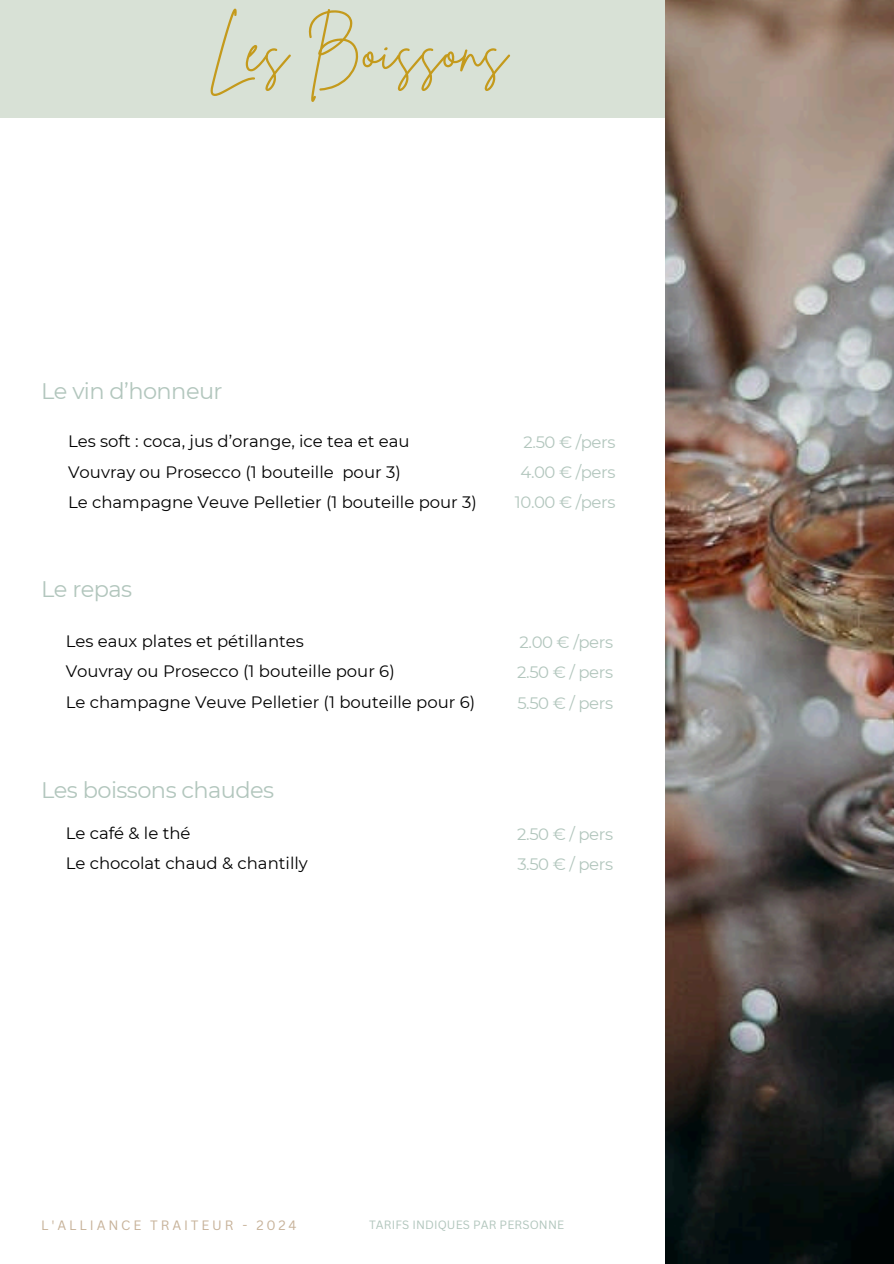
<style>
.page{position:relative;width:894px;height:1264px;background:#fff}
.page>*{position:absolute;margin:0;border:0;box-sizing:border-box;transform-origin:0 0}
.t1{font:58.5px "Brittany Signature";color:#c49a1c}
.t2{font:22.5px "Montserrat";letter-spacing:-.025em;color:#b2c6bd}
.t3{font:16.5px "Montserrat";color:#000}
.t4{font:16.5px "Montserrat";letter-spacing:-.025em;color:#b2c6bd}
.t5{font:13.2px "Canva Sans";letter-spacing:.215em;color:#c7b299}
.t6{font:11.7px "Canva Sans";letter-spacing:.01em;color:#b2c6bd}
</style>
<div class="page">
<div style="left:0;top:0;width:893px;height:118px;background:#d8e1d6"></div>
<img style="left:665px;top:0;width:228px;height:1263px">
<h1 class="t1" style="left:207px;top:13px;width:301px">Les Boissons</h1>
<p class="t2" style="left:41px;top:377px;width:183px">Le vin d’honneur</p>
<h3 class="t3" style="left:68px;top:431px;width:343px">Les soft : coca, jus d’orange, ice tea et eau</h3>
<h3 class="t3" style="left:68px;top:461px;width:334px">Vouvray ou Prosecco (1 bouteille pour 3)</h3>
<h3 class="t3" style="left:68px;top:492px;width:410px">Le champagne Veuve Pelletier (1 bouteille pour 3)</h3>
<h2 class="t2" style="left:41px;top:575px;width:92px">Le repas</h2>
<h3 class="t3" style="left:66px;top:631px;width:240px">Les eaux plates et pétillantes</h3>
<h3 class="t3" style="left:66px;top:661px;width:330px">Vouvray ou Prosecco (1 bouteille pour 6)</h3>
<h3 class="t3" style="left:66px;top:692px;width:411px">Le champagne Veuve Pelletier (1 bouteille pour 6)</h3>
<h3 class="t2" style="left:41px;top:776px;width:234px">Les boissons chaudes</h3>
<h3 class="t3" style="left:66px;top:823px;width:126px">Le café &amp; le thé</h3>
<h3 class="t4" style="left:523px;top:432px;width:93px">2.50 € /pers</h3>
<h3 class="t4" style="left:520px;top:462px;width:96px">4.00 € /pers</h3>
<h3 class="t4" style="left:515px;top:492px;width:102px">10.00 € /pers</h3>
<h3 class="t4" style="left:519px;top:631px;width:95px">2.00 € /pers</h3>
<h2 class="t4" style="left:517px;top:662px;width:97px">2.50 € / pers</h2>
<h3 class="t4" style="left:517px;top:692px;width:97px">5.50 € / pers</h3>
<h3 class="t4" style="left:517px;top:823px;width:97px">2.50 € / pers</h3>
<h3 class="t3" style="left:66px;top:853px;width:243px">Le chocolat chaud &amp; chantilly</h3>
<h3 class="t4" style="left:517px;top:853px;width:97px">3.50 € / pers</h3>
<h2 class="t5" style="left:41px;top:1216px;width:257px">L'ALLIANCE TRAITEUR - 2024</h2>
<h4 class="t6" style="left:369px;top:1216px;width:196px">TARIFS INDIQUES PAR PERSONNE</h4>
</div>
